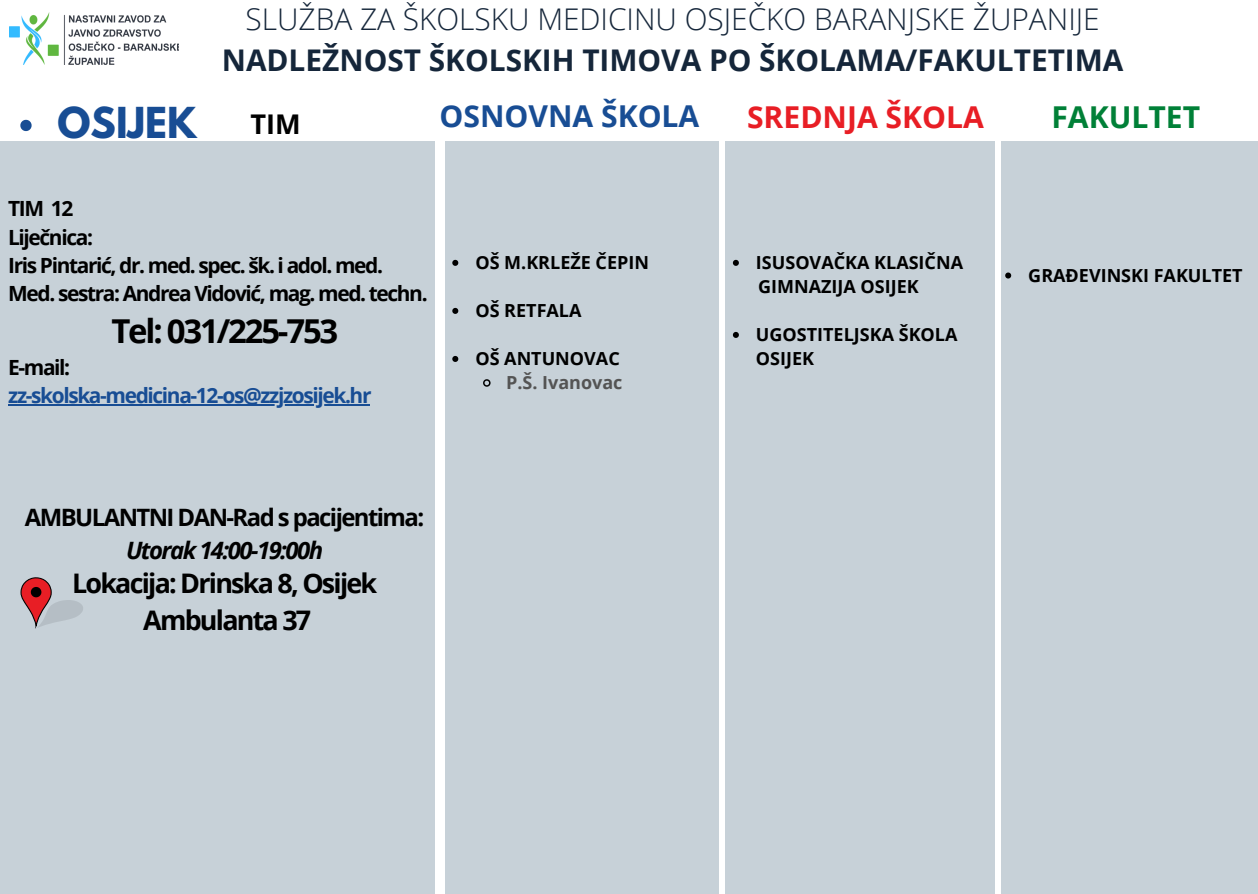
<style>
.page{position:relative;width:1258px;height:894px;background:#fff}
.page>*{position:absolute;margin:0;border:0;box-sizing:border-box;transform-origin:0 0}
.t1{font:700 37.8px "League Spartan";color:#184d94}
.t2{font:700 33px "Open Sans";letter-spacing:-.065em;color:#000}
.t3{font:700 30px "Open Sans";color:#184d94}
.t4{font:700 30px "Open Sans";color:#e81e25}
.t5{font:700 30px "Open Sans";color:#008037}
.t6{font:300 29.7px "Open Sans";color:#15263a}
.t7{font:700 29.7px "Open Sans";color:#15263a}
.t8{font:700 27px "Open Sans";letter-spacing:-.065em;color:#000}
.t9{font:700 24px "Open Sans";letter-spacing:-.065em;color:#000}
.t10{font:italic 700 24px "Open Sans";letter-spacing:-.065em;color:#000}
.t11{font:700 21px "Open Sans";letter-spacing:-.065em;color:#000}
.t12{font:700 21px "Open Sans";letter-spacing:-.065em;color:#184d94}
.t13{font:700 18px/24px "Open Sans";color:#000}
.t14{font:700 18px "Open Sans";color:#545454}
</style>
<div class="page">
<div style="left:0;top:141px;width:435px;height:752px;background:#c7d1d8"></div>
<div style="left:445px;top:141px;width:274px;height:752px;background:#c7d1d8"></div>
<div style="left:725px;top:141px;width:270px;height:752px;background:#c7d1d8"></div>
<div style="left:1001px;top:141px;width:257px;height:752px;background:#c7d1d8"></div>
<svg style="left:452px;top:260px;width:6px;height:6px"></svg>
<svg style="left:452px;top:308px;width:6px;height:6px"></svg>
<svg style="left:452px;top:356px;width:6px;height:6px"></svg>
<svg style="left:483px;top:379px;width:8px;height:8px"></svg>
<svg style="left:20px;top:577px;width:63px;height:52px"></svg>
<hr style="left:8px;top:404px;width:362px;height:2px;background:#184d94">
<svg style="left:20px;top:120px;width:12px;height:11px"></svg>
<svg style="left:733px;top:260px;width:6px;height:6px"></svg>
<svg style="left:733px;top:332px;width:6px;height:6px"></svg>
<svg style="left:1005px;top:272px;width:6px;height:6px"></svg>
<img style="left:9px;top:13px;width:169px;height:52px">
<p class="t6" style="left:246px;top:-2px;width:855px">SLUŽBA ZA ŠKOLSKU MEDICINU OSJEČKO BARANJSKE ŽUPANIJE</p>
<p class="t7" style="left:222px;top:39px;width:903px">NADLEŽNOST ŠKOLSKIH TIMOVA PO ŠKOLAMA/FAKULTETIMA</p>
<p class="t1" style="left:58px;top:104px;width:141px">OSIJEK</p>
<p class="t8" style="left:251px;top:105px;width:52px">TIM</p>
<p class="t3" style="left:439px;top:95px;width:261px">OSNOVNA ŠKOLA</p>
<p class="t4" style="left:747px;top:96px;width:238px">SREDNJA ŠKOLA</p>
<p class="t5" style="left:1051px;top:96px;width:150px">FAKULTET</p>
<p class="t11" style="left:8px;top:194px;width:67px">TIM 12</p>
<p class="t11" style="left:8px;top:222px;width:86px">Liječnica:</p>
<p class="t11" style="left:8px;top:250px;width:376px">Iris Pintarić, dr. med. spec. šk. i adol. med.</p>
<p class="t11" style="left:8px;top:279px;width:421px">Med. sestra: Andrea Vidović, mag. med. techn.</p>
<p class="t2" style="left:111px;top:308px;width:229px">Tel: 031/225-753</p>
<p class="t11" style="left:8px;top:352px;width:64px">E-mail:</p>
<p class="t12" style="left:8px;top:380px;width:365px">zz-skolska-medicina-12-os@zzjzosijek.hr</p>
<p class="t13" style="left:475px;top:250px;width:175px">OŠ M.KRLEŽE ČEPIN</p>
<p class="t13" style="left:475px;top:298px;width:108px">OŠ RETFALA</p>
<p class="t13" style="left:475px;top:346px;width:146px">OŠ ANTUNOVAC</p>
<p class="t14" style="left:506px;top:369px;width:118px">P.Š. Ivanovac</p>
<p class="t13" style="left:756px;top:250px;width:209px">ISUSOVAČKA KLASIČNA</p>
<p class="t13" style="left:758px;top:274px;width:162px">GIMNAZIJA OSIJEK</p>
<p class="t13" style="left:756px;top:322px;width:203px">UGOSTITELJSKA ŠKOLA<br>OSIJEK</p>
<p class="t13" style="left:1028px;top:262px;width:216px">GRAĐEVINSKI FAKULTET</p>
<p class="t9" style="left:25px;top:500px;width:401px">AMBULANTNI DAN-Rad s pacijentima:</p>
<p class="t10" style="left:126px;top:533px;width:199px">Utorak 14:00-19:00h</p>
<p class="t8" style="left:72px;top:564px;width:307px">Lokacija: Drinska 8, Osijek</p>
<p class="t8" style="left:143px;top:601px;width:170px">Ambulanta 37</p>
</div>
